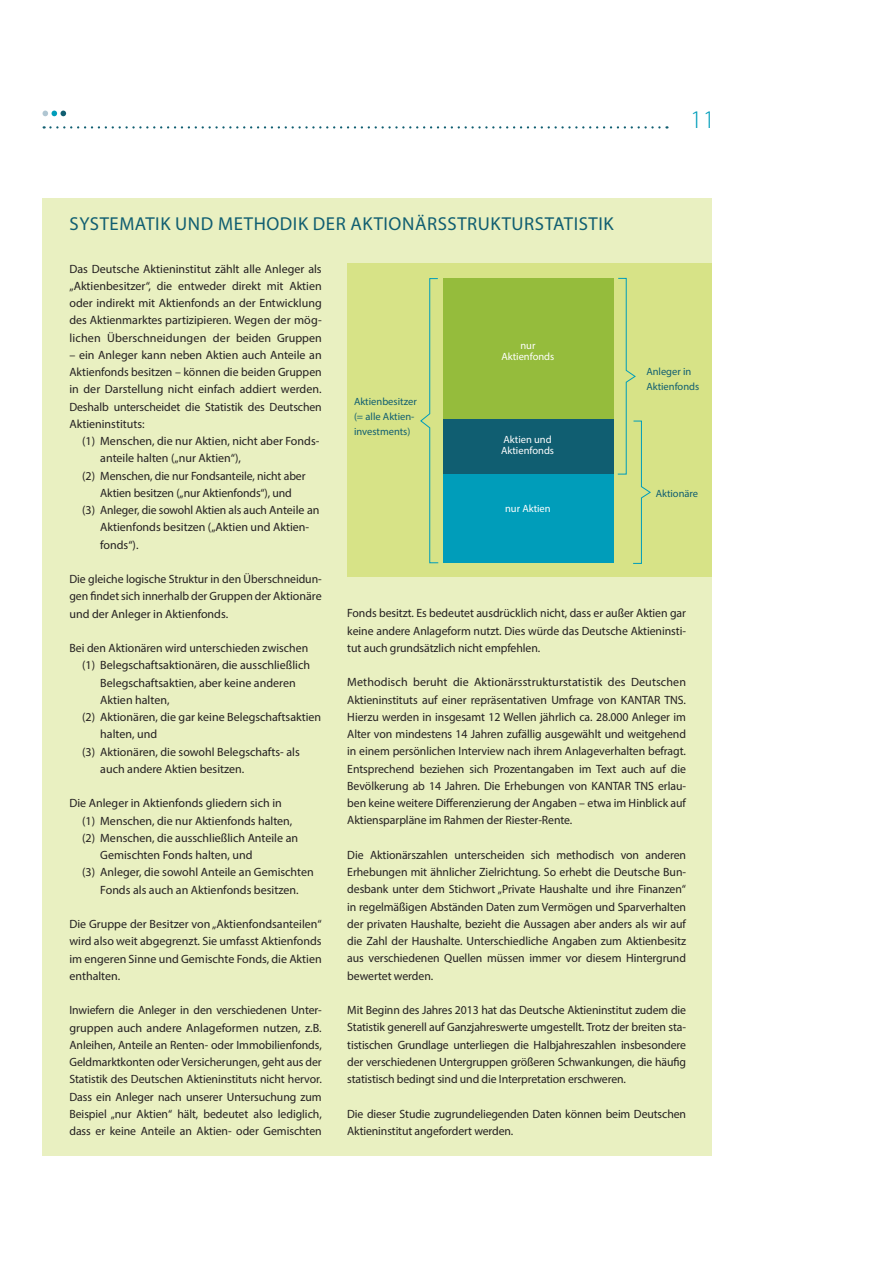
<style>
.page{position:relative;width:893px;height:1263px;background:#fff}
.page>*{position:absolute;margin:0;border:0;box-sizing:border-box;transform-origin:0 0}
.t1{font:300 25.5px "Myriad Pro";color:#009dba}
.t2{font:18.75px "Myriad Pro";letter-spacing:.03em;color:#105e71}
.t3{font:12px/17.2px "Myriad Pro";letter-spacing:-.005em;color:#231f20;text-align:justify}
.t4{font:10.5px/15px "Myriad Pro";color:#105e71}
.t5{font:10.5px/10.5px "Myriad Pro";color:#fff;text-align:center}
</style>
<div class="page">
<svg style="left:44px;top:126px;width:623px;height:3px"></svg>
<svg style="left:43px;top:111px;width:23px;height:5px"></svg>
<div style="left:43px;top:198px;width:668px;height:957px;background:#e9f0c1"></div>
<div style="left:347px;top:264px;width:364px;height:313px;background:#d7e387"></div>
<div style="left:443px;top:278px;width:170px;height:141px;background:#95bc3c"></div>
<div style="left:443px;top:473px;width:170px;height:90px;background:#009dba"></div>
<svg style="left:617px;top:278px;width:34px;height:286px"></svg>
<svg style="left:420px;top:278px;width:19px;height:285px"></svg>
<div style="left:443px;top:419px;width:170px;height:54px;background:#105e71"></div>
<h1 class="t1" style="left:690px;top:105px;width:26px">11</h1>
<h2 class="t2" style="left:70px;top:212px;width:545px">SYSTEMATIK UND METHODIK DER AKTIONÄRSSTRUKTURSTATISTIK</h2>
<p class="t3" style="left:69px;top:260px;width:254px">Das Deutsche Aktieninstitut zählt alle Anleger als „Aktienbesitzer“, die entweder direkt mit Aktien oder indirekt mit Aktienfonds an der Entwicklung des Aktienmarktes partizipieren. Wegen der mög&shy;lichen Überschneidungen der beiden Gruppen</p>
<p class="t3" style="left:69px;top:346px;width:254px">– ein Anleger kann neben Aktien auch Anteile an Aktienfonds besitzen – können die beiden Gruppen in der Darstellung nicht einfach addiert werden.<br>Deshalb unterscheidet die Statistik des Deutschen Aktieninstituts:</p>
<p class="t3" style="left:82px;top:432px;width:239px">(1) Menschen, die nur Aktien, nicht aber Fonds-</p>
<p class="t3" style="left:100px;top:449px;width:142px">anteile halten („nur Aktien“),</p>
<p class="t3" style="left:82px;top:467px;width:225px">(2) Menschen, die nur Fondsanteile, nicht aber</p>
<p class="t3" style="left:100px;top:484px;width:193px">Aktien besitzen („nur Aktienfonds“), und</p>
<p class="t3" style="left:82px;top:501px;width:239px">(3) Anleger, die sowohl Aktien als auch Anteile an</p>
<p class="t3" style="left:100px;top:518px;width:210px">Aktienfonds besitzen („Aktien und Aktien-</p>
<p class="t3" style="left:100px;top:536px;width:40px">fonds“).</p>
<p class="t3" style="left:69px;top:570px;width:254px">Die gleiche logische Struktur in den Überschneidun&shy;gen findet sich innerhalb der Gruppen der Aktionäre und der Anleger in Aktienfonds.</p>
<p class="t3" style="left:69px;top:639px;width:240px">Bei den Aktionären wird unterschieden zwischen</p>
<p class="t3" style="left:82px;top:656px;width:229px">(1) Belegschaftsaktionären, die ausschließlich</p>
<p class="t3" style="left:100px;top:674px;width:197px">Belegschaftsaktien, aber keine anderen</p>
<p class="t3" style="left:100px;top:691px;width:71px">Aktien halten,</p>
<p class="t3" style="left:82px;top:708px;width:240px">(2) Aktionären, die gar keine Belegschaftsaktien</p>
<p class="t3" style="left:100px;top:725px;width:58px">halten, und</p>
<p class="t3" style="left:82px;top:743px;width:219px">(3) Aktionären, die sowohl Belegschafts- als</p>
<p class="t3" style="left:100px;top:760px;width:146px">auch andere Aktien besitzen.</p>
<p class="t3" style="left:69px;top:794px;width:214px">Die Anleger in Aktienfonds gliedern sich in</p>
<p class="t3" style="left:82px;top:812px;width:212px">(1) Menschen, die nur Aktienfonds halten,</p>
<p class="t3" style="left:82px;top:829px;width:217px">(2) Menschen, die ausschließlich Anteile an</p>
<p class="t3" style="left:100px;top:846px;width:154px">Gemischten Fonds halten, und</p>
<p class="t3" style="left:82px;top:863px;width:233px">(3) Anleger, die sowohl Anteile an Gemischten</p>
<p class="t3" style="left:100px;top:881px;width:200px">Fonds als auch an Aktienfonds besitzen.</p>
<p class="t3" style="left:69px;top:915px;width:254px">Die Gruppe der Besitzer von „Aktienfondsanteilen“ wird also weit abgegrenzt. Sie umfasst Aktienfonds im engeren Sinne und Gemischte Fonds, die Aktien enthalten.</p>
<p class="t3" style="left:69px;top:1001px;width:254px;text-align:left">Inwiefern die Anleger in den verschiedenen Unter-- gruppen auch andere Anlageformen nutzen, z.B.<br>Anleihen, Anteile an Renten- oder Immobilienfonds, Geldmarktkonten oder Versicherungen, geht aus der Statistik des Deutschen Aktieninstituts nicht hervor.<br>Dass ein Anleger nach unserer Untersuchung zum Beispiel „nur Aktien“ hält, bedeutet also lediglich, dass er keine Anteile an Aktien- oder Gemischten</p>
<p class="t5" style="left:501px;top:340px;width:54px">nur<br>Aktienfonds</p>
<p class="t4" style="left:646px;top:364px;width:54px">Anleger in<br>Aktienfonds</p>
<p class="t4" style="left:354px;top:394px;width:64px">Aktienbesitzer (= alle Aktien&shy;investments)</p>
<p class="t5" style="left:501px;top:434px;width:54px;text-align:left">Aktien und<br>Aktienfonds</p>
<p class="t5" style="left:502px;top:437px;width:54px">Aktienfonds</p>
<p class="t4" style="left:656px;top:486px;width:44px">Aktionäre</p>
<p class="t5" style="left:505px;top:503px;width:47px">nur Aktien</p>
<p class="t3" style="left:347px;top:604px;width:340px">Fonds besitzt. Es bedeutet ausdrücklich nicht, dass er außer Aktien gar keine andere Anlageform nutzt. Dies würde das Deutsche Aktieninsti&shy;tut auch grundsätzlich nicht empfehlen.</p>
<p class="t3" style="left:347px;top:673px;width:340px">Methodisch beruht die Aktionärsstrukturstatistik des Deutschen Aktieninstituts auf einer repräsentativen Umfrage von KANTAR TNS.<br>Hierzu werden in insgesamt 12 Wellen jährlich ca. 28.000 Anleger im Alter von mindestens 14 Jahren zufällig ausgewählt und weitgehend in einem persönlichen Interview nach ihrem Anlageverhalten befragt.<br>Entsprechend beziehen sich Prozentangaben im Text auch auf die Bevölkerung ab 14 Jahren. Die Erhebungen von KANTAR TNS erlau&shy;ben keine weitere Differenzierung der Angaben – etwa im Hinblick auf Aktiensparpläne im Rahmen der Riester-Rente.</p>
<p class="t3" style="left:347px;top:846px;width:340px">Die Aktionärszahlen unterscheiden sich methodisch von anderen Erhebungen mit ähnlicher Zielrichtung. So erhebt die Deutsche Bun&shy;desbank unter dem Stichwort „Private Haushalte und ihre Finanzen“ in regelmäßigen Abständen Daten zum Vermögen und Sparverhalten der privaten Haushalte, bezieht die Aussagen aber anders als wir auf die Zahl der Haushalte. Unterschiedliche Angaben zum Aktienbesitz aus verschiedenen Quellen müssen immer vor diesem Hintergrund bewertet werden.</p>
<p class="t3" style="left:347px;top:1001px;width:340px">Mit Beginn des Jahres 2013 hat das Deutsche Aktieninstitut zudem die Statistik generell auf Ganzjahreswerte umgestellt. Trotz der breiten sta&shy;tistischen Grundlage unterliegen die Halbjahreszahlen insbesondere der verschiedenen Untergruppen größeren Schwankungen, die häufig statistisch bedingt sind und die Interpretation erschweren.</p>
<p class="t3" style="left:347px;top:1105px;width:340px">Die dieser Studie zugrundeliegenden Daten können beim Deutschen<br>Aktieninstitut angefordert werden.</p>
</div>
